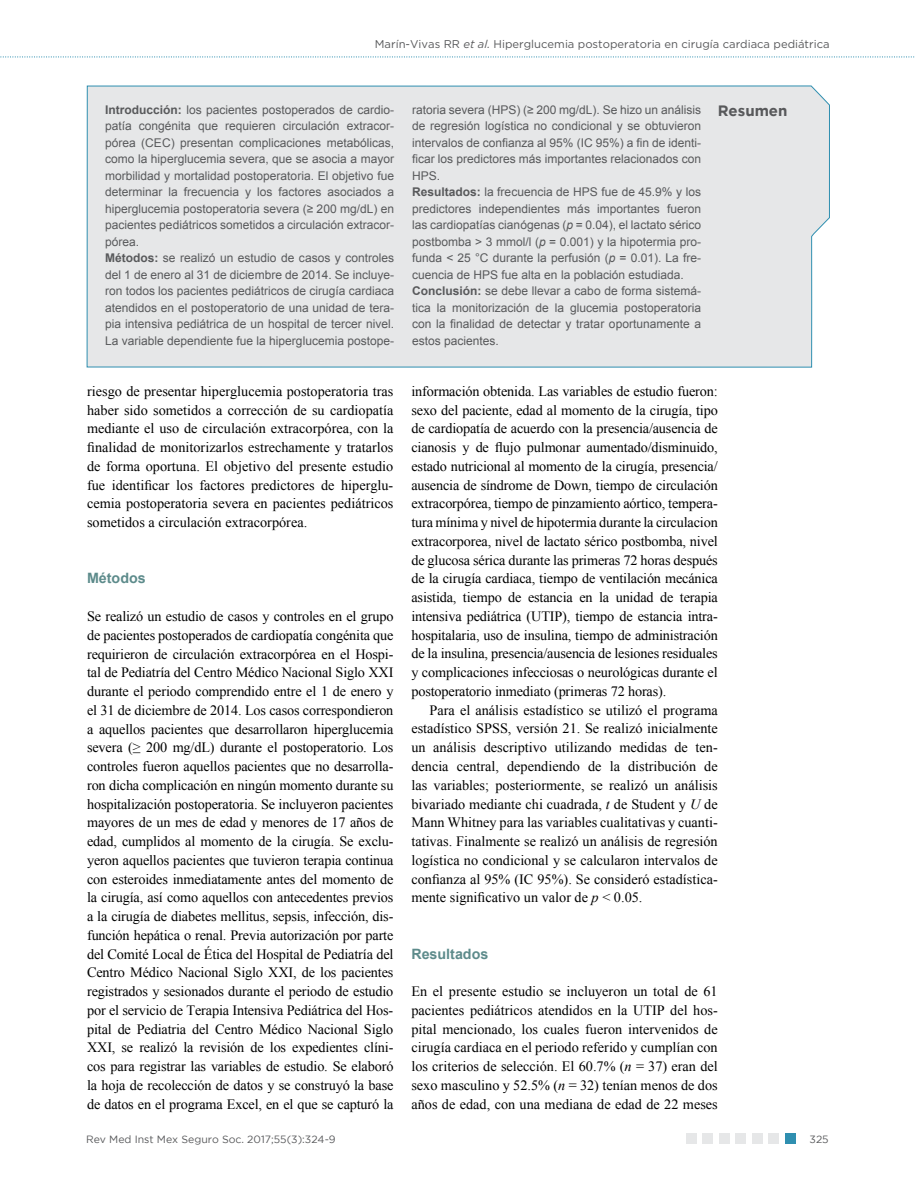
<style>
.page{position:relative;width:915px;height:1191px;background:#fff}
.page>*{position:absolute;margin:0;border:0;box-sizing:border-box;transform-origin:0 0}
.t1{font:700 15px "Gotham";color:#58595b}
.t2{font:14.25px/18.8px "Times New Roman";color:#000;text-align:justify}
.t3{font:700 14.25px "Arial";color:#5d8b8b}
.t4{font:12px/16.5px "Arial";color:#58595b}
.t5{font:11.25px "Gotham";color:#58595b}
.t6{font:10.5px "Gotham";color:#58595b}
.s1{font-style:italic}
.s2{font-weight:700}
</style>
<div class="page">
<svg style="left:86px;top:57px;width:743px;height:311px;background:#e6e8e9"></svg>
<svg style="left:0;top:56px;width:915px;height:1px"></svg>
<div style="left:718px;top:1133px;width:11px;height:11px;background:#e6e7e8"></div>
<div style="left:751px;top:1133px;width:11px;height:11px;background:#e6e7e8"></div>
<div style="left:768px;top:1133px;width:10px;height:11px;background:#e6e7e8"></div>
<div style="left:735px;top:1133px;width:10px;height:11px;background:#e6e7e8"></div>
<div style="left:784px;top:1133px;width:11px;height:11px;background:#2f8fb0"></div>
<div style="left:685px;top:1133px;width:11px;height:11px;background:#e6e7e8"></div>
<div style="left:702px;top:1133px;width:10px;height:11px;background:#e6e7e8"></div>
<p class="t5" style="left:375px;top:37px;width:456px">Marín-Vivas RR <span class="s1">et al.</span> Hiperglucemia postoperatoria en cirugía cardiaca pediátrica</p>
<p class="t4" style="left:105px;top:101px;width:290px"><span class="s2">Introducción:</span> los pacientes postoperados de cardio&shy;patía congénita que requieren circulación extracor&shy;pórea (CEC) presentan complicaciones metabólicas, como la hiperglucemia severa, que se asocia a mayor morbilidad y mortalidad postoperatoria. El objetivo fue determinar la frecuencia y los factores asociados a hiperglucemia postoperatoria severa (≥ 200 mg/dL) en pacientes pediátricos sometidos a circulación extracor&shy;pórea.<br><span class="s2">Métodos:</span> se realizó un estudio de casos y controles del 1 de enero al 31 de diciembre de 2014. Se incluye&shy;ron todos los pacientes pediátricos de cirugía cardiaca atendidos en el postoperatorio de una unidad de tera&shy;pia intensiva pediátrica de un hospital de tercer nivel.<br>La variable dependiente fue la hiperglucemia postope-</p>
<p class="t4" style="left:412px;top:101px;width:290px">ratoria severa (HPS) (≥ 200 mg/dL). Se hizo un análisis de regresión logística no condicional y se obtuvieron intervalos de confianza al 95% (IC 95%) a fin de identi&shy;ficar los predictores más importantes relacionados con HPS.<br><span class="s2">Resultados:</span> la frecuencia de HPS fue de 45.9% y los predictores independientes más importantes fueron las cardiopatías cianógenas (<span class="s1">p</span> = 0.04), el lactato sérico postbomba &gt; 3 mmol/l (<span class="s1">p</span> = 0.001) y la hipotermia pro&shy;funda &lt; 25 °C durante la perfusión (<span class="s1">p</span> = 0.01). La fre&shy;cuencia de HPS fue alta en la población estudiada.<br><span class="s2">Conclusión:</span> se debe llevar a cabo de forma sistemá&shy;tica la monitorización de la glucemia postoperatoria con la finalidad de detectar y tratar oportunamente a estos pacientes.</p>
<p class="t2" style="left:411px;top:381px;width:308px">información obtenida. Las variables de estudio fueron: sexo del paciente, edad al momento de la cirugía, tipo de cardiopatía de acuerdo con la presencia/ausencia de cianosis y de flujo pulmonar aumentado/disminuido, estado nutricional al momento de la cirugía, presencia/ ausencia de síndrome de Down, tiempo de circulación extracorpórea, tiempo de pinzamiento aórtico, tempera&shy;tura mínima y nivel de hipotermia durante la circulacion extracorporea, nivel de lactato sérico postbomba, nivel de glucosa sérica durante las primeras 72 horas después de la cirugía cardiaca, tiempo de ventilación mecánica asistida, tiempo de estancia en la unidad de terapia intensiva pediátrica (UTIP), tiempo de estancia intra&shy;hospitalaria, uso de insulina, tiempo de administración de la insulina, presencia/ausencia de lesiones residuales y complicaciones infecciosas o neurológicas durante el postoperatorio inmediato (primeras 72 horas).</p>
<p class="t2" style="left:411px;top:700px;width:308px;text-indent:18px">Para el análisis estadístico se utilizó el programa estadístico SPSS, versión 21. Se realizó inicialmente un análisis descriptivo utilizando medidas de ten&shy;dencia central, dependiendo de la distribución de las variables; posteriormente, se realizó un análisis bivariado mediante chi cuadrada, <span class="s1">t</span> de Student y <span class="s1">U</span> de Mann Whitney para las variables cualitativas y cuanti&shy;tativas. Finalmente se realizó un análisis de regresión logística no condicional y se calcularon intervalos de confianza al 95% (IC 95%). Se consideró estadística&shy;mente significativo un valor de <span class="s1">p</span> &lt; 0.05.</p>
<p class="t1" style="left:717px;top:102px;width:71px">Resumen</p>
<p class="t2" style="left:87px;top:381px;width:308px">riesgo de presentar hiperglucemia postoperatoria tras haber sido sometidos a corrección de su cardiopatía mediante el uso de circulación extracorpórea, con la finalidad de monitorizarlos estrechamente y tratarlos de forma oportuna. El objetivo del presente estudio fue identificar los factores predictores de hiperglu&shy;cemia postoperatoria severa en pacientes pediátricos sometidos a circulación extracorpórea.</p>
<p class="t3" style="left:87px;top:569px;width:60px">Métodos</p>
<p class="t2" style="left:87px;top:606px;width:308px">Se realizó un estudio de casos y controles en el grupo de pacientes postoperados de cardiopatía congénita que requirieron de circulación extracorpórea en el Hospi&shy;tal de Pediatría del Centro Médico Nacional Siglo XXI durante el periodo comprendido entre el 1 de enero y el 31 de diciembre de 2014. Los casos correspondieron a aquellos pacientes que desarrollaron hiperglucemia severa (≥ 200 mg/dL) durante el postoperatorio. Los controles fueron aquellos pacientes que no desarrolla&shy;ron dicha complicación en ningún momento durante su hospitalización postoperatoria. Se incluyeron pacientes mayores de un mes de edad y menores de 17 años de edad, cumplidos al momento de la cirugía. Se exclu&shy;yeron aquellos pacientes que tuvieron terapia continua con esteroides inmediatamente antes del momento de la cirugía, así como aquellos con antecedentes previos a la cirugía de diabetes mellitus, sepsis, infección, dis&shy;función hepática o renal. Previa autorización por parte del Comité Local de Ética del Hospital de Pediatría del Centro Médico Nacional Siglo XXI, de los pacientes registrados y sesionados durante el periodo de estudio por el servicio de Terapia Intensiva Pediátrica del Hos&shy;pital de Pediatria del Centro Médico Nacional Siglo XXI, se realizó la revisión de los expedientes clíni&shy;cos para registrar las variables de estudio. Se elaboró la hoja de recolección de datos y se construyó la base de datos en el programa Excel, en el que se capturó la</p>
<p class="t3" style="left:411px;top:944px;width:78px">Resultados</p>
<p class="t2" style="left:411px;top:981px;width:308px">En el presente estudio se incluyeron un total de 61 pacientes pediátricos atendidos en la UTIP del hos&shy;pital mencionado, los cuales fueron intervenidos de cirugía cardiaca en el periodo referido y cumplían con los criterios de selección. El 60.7% (<span class="s1">n</span> = 37) eran del sexo masculino y 52.5% (<span class="s1">n</span> = 32) tenían menos de dos años de edad, con una mediana de edad de 22 meses</p>
<p class="t6" style="left:86px;top:1133px;width:251px">Rev Med Inst Mex Seguro Soc. 2017;55(3):324-9</p>
<p class="t6" style="left:809px;top:1133px;width:21px">325</p>
</div>
